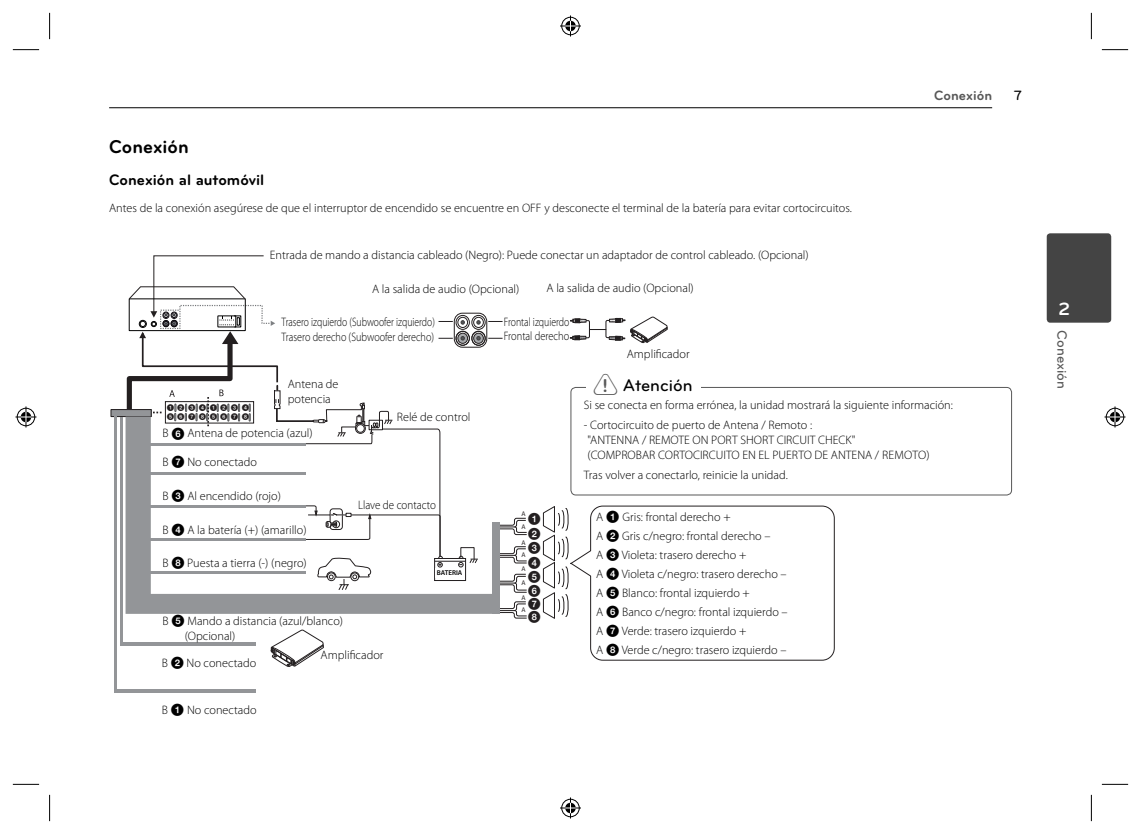
<style>
.page{position:relative;width:1141px;height:834px;background:#fff}
.page>*{position:absolute;margin:0;border:0;box-sizing:border-box;transform-origin:0 0}
.t1{font:700 19.25px "Bryant LG";color:#000}
.t2{font:700 18.38px "Bryant LG";color:#fff}
.t3{font:500 17.5px "Bryant LG";color:#000}
.t4{font:700 15.75px "Bryant LG";color:#000}
.t5{font:700 14px "Bryant LG";color:#585858}
.t6{font:500 14px "Bryant LG";color:#585858}
.t7{font:500 14px "Bryant LG";color:#000}
.t8{font:300 12.25px/18.9px "Myriad Pro";color:#000}
.t9{font:300 12.25px/15.4px "Myriad Pro";color:#000;scale:.79 1}
.t10{font:300 12.25px/14.7px "Myriad Pro";color:#000;scale:.8 1}
.t11{font:300 12.25px "Myriad Pro";color:#000;scale:.9 1}
.t12{font:12.08px/13.8px "UPSYS Circled Number";color:#231f20}
.t13{font:600 7px "Myriad Pro";color:#000}
.t14{font:6.83px/9.5px "UPSYS Circled Number";letter-spacing:.465em;color:#231f20}
.t15{font:6.83px/13.3px "Myriad Pro";color:#231f20}
.s1{font-family:"UPSYS Circled Number";font-weight:400}
.s2{font-family:"UPSYS Common";font-weight:400;font-size:26.25px;color:#585858}
</style>
<div class="page">
<hr style="left:109px;top:107px;width:883px;height:1px;background:#000">
<div style="left:1047px;top:233px;width:64px;height:89px;background:#444;border-radius:3px"></div>
<svg style="left:500px;top:601px;width:27px;height:17px"></svg>
<div style="left:111px;top:409px;width:40px;height:7px;background:#939598"></div>
<div style="left:111px;top:409px;width:40px;height:7px;border:1px solid #231f20"></div>
<div style="left:126px;top:593px;width:367px;height:20px;background:#939598"></div>
<div style="left:493px;top:522px;width:7px;height:92px;background:#939598"></div>
<svg style="left:543px;top:506px;width:26px;height:113px"></svg>
<svg style="left:271px;top:629px;width:53px;height:38px"></svg>
<hr style="left:120px;top:416px;width:3px;height:228px;background:#939598">
<hr style="left:120px;top:642px;width:136px;height:3px;background:#939598">
<hr style="left:114px;top:416px;width:3px;height:277px;background:#939598">
<hr style="left:114px;top:689px;width:142px;height:3px;background:#939598">
<svg style="left:570px;top:505px;width:264px;height:155px"></svg>
<svg style="left:124px;top:255px;width:403px;height:338px"></svg>
<svg style="left:570px;top:316px;width:97px;height:27px"></svg>
<div style="left:570px;top:387px;width:442px;height:108px;border:1px solid #585858;border-radius:5px"></div>
<div style="left:586px;top:382px;width:114px;height:17px;background:#fff"></div>
<div style="left:436px;top:568px;width:28px;height:9px;background:#fff"></div>
<svg style="left:13px;top:49px;width:26px;height:1px"></svg>
<svg style="left:1102px;top:49px;width:26px;height:1px"></svg>
<svg style="left:13px;top:783px;width:26px;height:1px"></svg>
<svg style="left:1102px;top:783px;width:26px;height:1px"></svg>
<svg style="left:49px;top:13px;width:1px;height:26px"></svg>
<svg style="left:49px;top:794px;width:1px;height:27px"></svg>
<svg style="left:1091px;top:13px;width:1px;height:26px"></svg>
<svg style="left:1091px;top:794px;width:1px;height:27px"></svg>
<svg style="left:560px;top:15px;width:21px;height:21px"></svg>
<svg style="left:560px;top:797px;width:21px;height:21px"></svg>
<svg style="left:15px;top:406px;width:21px;height:21px"></svg>
<svg style="left:1104px;top:406px;width:21px;height:21px"></svg>
<h1 class="t1" style="left:109px;top:140px;width:81px">Conexión</h1>
<p class="t4" style="left:109px;top:174px;width:157px">Conexión al automóvil</p>
<p class="t8" style="left:109px;top:200px;width:744px">Antes de la conexión asegúrese de que el interruptor de encendido se encuentre en OFF y desconecte el terminal de la batería para evitar cortocircuitos.</p>
<p class="t8" style="left:270px;top:246px;width:540px">Entrada de mando a distancia cableado (Negro): Puede conectar un adaptador de control cableado. (Opcional)</p>
<p class="t8" style="left:372px;top:280px;width:149px">A la salida de audio (Opcional)</p>
<p class="t8" style="left:547px;top:279px;width:149px">A la salida de audio (Opcional)</p>
<p class="t9" style="left:282px;top:315px;width:196px">Trasero izquierdo (Subwoofer izquierdo)<br>Trasero derecho (Subwoofer derecho)</p>
<p class="t10" style="left:504px;top:315px;width:84px">Frontal izquierdo<br>Frontal derecho</p>
<p class="t8" style="left:627px;top:345px;width:64px">Amplificador</p>
<p class="t5" style="left:934px;top:90px;width:59px">Conexión</p>
<p class="t7" style="left:1014px;top:90px;width:10px">7</p>
<p class="t14" style="left:167px;top:402px;width:41px">ABCD<br>EFGH</p>
<p class="t14" style="left:210px;top:402px;width:41px">ABCD<br>EFGH</p>
<p class="t8" style="left:288px;top:378px;width:52px;line-height:14.7px">Antena de potencia</p>
<p class="t8" style="left:162px;top:424px;width:152px">B <span class="s1">F</span> Antena de potencia (azul)</p>
<p class="t8" style="left:162px;top:453px;width:96px">B <span class="s1">G</span> No conectado</p>
<p class="t8" style="left:162px;top:487px;width:120px">B <span class="s1">C</span> Al encendido (rojo)</p>
<p class="t8" style="left:162px;top:521px;width:146px">B <span class="s1">D</span> A la batería (+) (amarillo)</p>
<p class="t8" style="left:162px;top:554px;width:146px">B <span class="s1">H</span> Puesta a tierra (-) (negro)</p>
<p class="t8" style="left:397px;top:408px;width:75px">Relé de control</p>
<p class="t11" style="left:358px;top:500px;width:88px">Llave de contacto</p>
<p class="t13" style="left:437px;top:570px;width:27px">BATERIA</p>
<p class="t8" style="left:185px;top:614px;width:160px;line-height:14.7px;text-indent:-22px">B <span class="s1">E</span> Mando a distancia (azul/blanco) (Opcional)</p>
<p class="t8" style="left:162px;top:653px;width:96px">B <span class="s1">B</span> No conectado</p>
<p class="t8" style="left:321px;top:646px;width:64px">Amplificador</p>
<p class="t8" style="left:162px;top:701px;width:96px">B <span class="s1">A</span> No conectado</p>
<p class="t15" style="left:521px;top:507px;width:6px">A<br>A</p>
<p class="t15" style="left:521px;top:536px;width:6px;line-height:12.1px">A<br>A</p>
<p class="t15" style="left:521px;top:562px;width:6px">A<br>A</p>
<p class="t15" style="left:521px;top:591px;width:6px;line-height:12.6px">A<br>A</p>
<p class="t12" style="left:528px;top:511px;width:15px;line-height:15.4px">A<br>B</p>
<p class="t12" style="left:528px;top:541px;width:15px;text-align:justify">C D E F G H</p>
<h3 class="t3" style="left:591px;top:379px;width:103px"><span class="s2">&gt;</span> Atención</h3>
<p class="t8" style="left:584px;top:397px;width:371px">Si se conecta en forma errónea, la unidad mostrará la siguiente información:</p>
<p class="t8" style="left:584px;top:418px;width:347px;line-height:14.7px">- Cortocircuito de puerto de Antena / Remoto :<br>"ANTENNA / REMOTE ON PORT SHORT CIRCUIT CHECK"<br>(COMPROBAR CORTOCIRCUITO EN EL PUERTO DE ANTENA / REMOTO)</p>
<p class="t8" style="left:584px;top:466px;width:206px">Tras volver a conectarlo, reinicie la unidad.</p>
<p class="t8" style="left:596px;top:508px;width:193px">A <span class="s1">A</span> Gris: frontal derecho +<br>A <span class="s1">B</span> Gris c/negro: frontal derecho –<br>A <span class="s1">C</span> Violeta: trasero derecho +<br>A <span class="s1">D</span> Violeta c/negro: trasero derecho –<br>A <span class="s1">E</span> Blanco: frontal izquierdo +<br>A <span class="s1">F</span> Banco c/negro: frontal izquierdo –<br>A <span class="s1">G</span> Verde: trasero izquierdo +<br>A <span class="s1">H</span> Verde c/negro: trasero izquierdo –</p>
<h2 class="t2" style="left:1058px;top:302px;width:13px">2</h2>
<p class="t6" style="left:1067px;top:330px;width:60px;rotate:90deg">Conexión</p>
</div>
